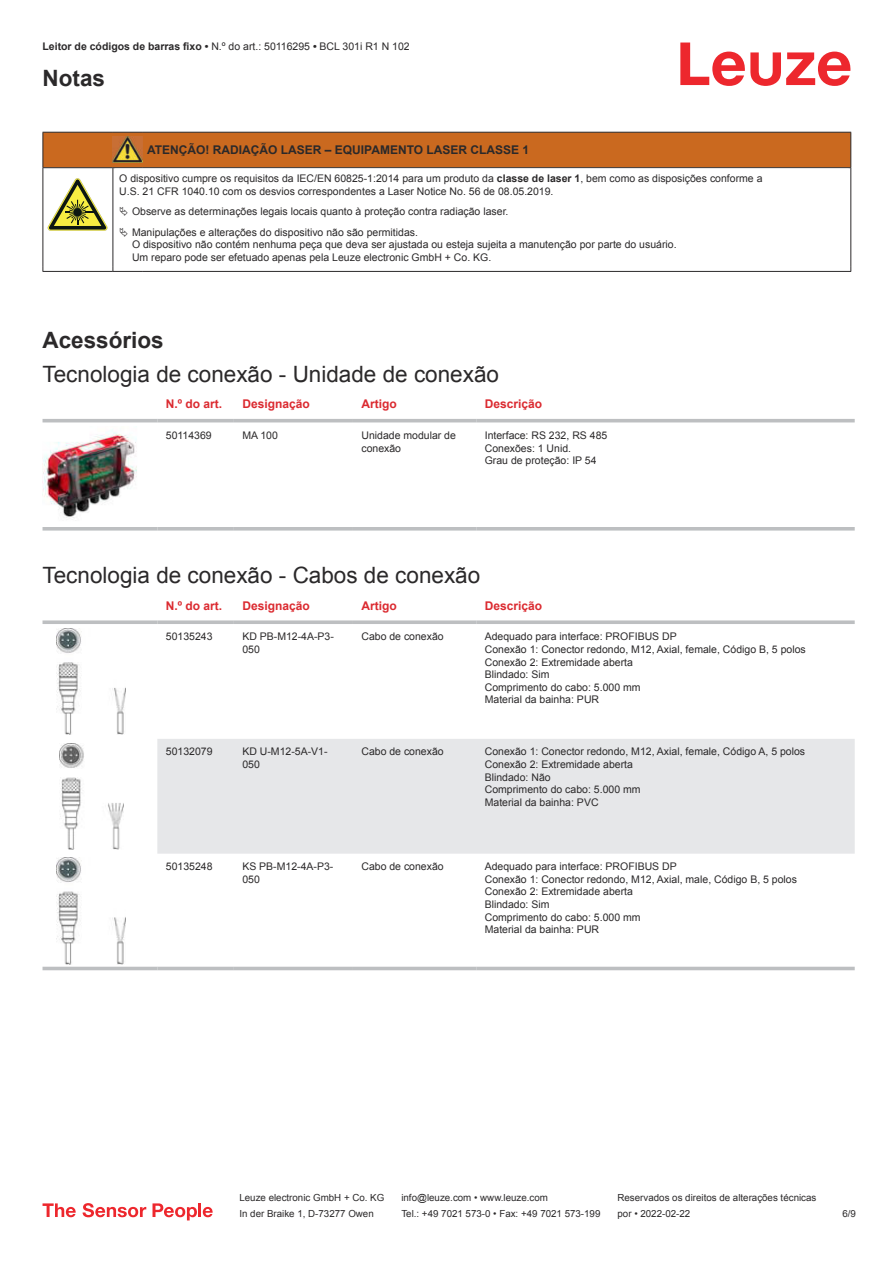
<style>
.page{position:relative;width:893px;height:1263px;background:#fff}
.page>*{position:absolute;margin:0;border:0;box-sizing:border-box;transform-origin:0 0}
.t1{font:22.5px "Arial";color:#2b292a}
.t2{font:700 22.5px "Arial";color:#2b292a}
.t3{font:700 12px "Arial";color:#db2a30}
.t4{font:700 12px "Arial";color:#2b292a}
.t5{font:10.5px/12.6px "Arial";color:#2b292a}
.t6{font:9.75px "Arial";color:#2b292a}
.s1{font-weight:700}
</style>
<div class="page">
<svg style="left:680px;top:43px;width:170px;height:43px"></svg>
<svg style="left:43px;top:422px;width:812px;height:1px"></svg>
<hr style="left:43px;top:419px;width:114px;height:3px;background:#bdbfc1">
<hr style="left:157px;top:419px;width:77px;height:3px;background:#bdbfc1">
<hr style="left:234px;top:419px;width:119px;height:3px;background:#bdbfc1">
<hr style="left:353px;top:419px;width:123px;height:3px;background:#bdbfc1">
<hr style="left:476px;top:419px;width:379px;height:3px;background:#bdbfc1">
<svg style="left:43px;top:527px;width:114px;height:4px"></svg>
<svg style="left:157px;top:527px;width:77px;height:4px"></svg>
<svg style="left:234px;top:527px;width:119px;height:4px"></svg>
<svg style="left:353px;top:527px;width:123px;height:4px"></svg>
<svg style="left:476px;top:527px;width:379px;height:4px;fill:#bdbfc1"></svg>
<img style="left:43px;top:429px;width:94px;height:89px">
<svg style="left:43px;top:634px;width:812px;height:337px"></svg>
<div style="left:157px;top:739px;width:698px;height:115px;background:#e6e7e9"></div>
<svg style="left:43px;top:620px;width:114px;height:4px"></svg>
<svg style="left:157px;top:620px;width:77px;height:4px"></svg>
<svg style="left:234px;top:620px;width:119px;height:4px"></svg>
<svg style="left:353px;top:620px;width:123px;height:4px"></svg>
<svg style="left:476px;top:620px;width:379px;height:4px;fill:#bdbfc1"></svg>
<hr style="left:43px;top:967px;width:114px;height:3px;background:#bdbfc1">
<hr style="left:157px;top:967px;width:77px;height:3px;background:#bdbfc1">
<hr style="left:234px;top:967px;width:119px;height:3px;background:#bdbfc1">
<hr style="left:353px;top:967px;width:123px;height:3px;background:#bdbfc1">
<hr style="left:476px;top:967px;width:379px;height:3px;background:#bdbfc1">
<img style="left:57px;top:628px;width:69px;height:107px">
<img style="left:59px;top:743px;width:65px;height:106px">
<img style="left:57px;top:858px;width:69px;height:106px">
<svg style="left:43px;top:1203px;width:33px;height:14px"></svg>
<svg style="left:83px;top:1203px;width:63px;height:14px"></svg>
<svg style="left:153px;top:1203px;width:44px;height:17px"></svg>
<hr style="left:198px;top:1203px;width:3px;height:14px;background:#ed272d">
<svg style="left:203px;top:1207px;width:10px;height:10px"></svg>
<div style="left:44px;top:133px;width:806px;height:34px;background:#ca691f"></div>
<svg style="left:44px;top:168px;width:806px;height:103px"></svg>
<hr style="left:43px;top:132px;width:70px;height:1px;background:#2b292a">
<hr style="left:43px;top:133px;width:1px;height:34px;background:#2b292a">
<hr style="left:43px;top:167px;width:70px;height:1px;background:#2b292a">
<hr style="left:113px;top:132px;width:30px;height:1px;background:#2b292a">
<hr style="left:113px;top:167px;width:30px;height:1px;background:#2b292a">
<hr style="left:143px;top:132px;width:708px;height:1px;background:#2b292a">
<hr style="left:850px;top:133px;width:1px;height:34px;background:#2b292a">
<hr style="left:143px;top:167px;width:708px;height:1px;background:#2b292a">
<hr style="left:43px;top:168px;width:1px;height:99px;background:#2b292a">
<hr style="left:113px;top:168px;width:1px;height:99px;background:#2b292a">
<hr style="left:850px;top:168px;width:1px;height:99px;background:#2b292a">
<hr style="left:43px;top:271px;width:70px;height:1px;background:#2b292a">
<hr style="left:113px;top:271px;width:30px;height:1px;background:#2b292a">
<hr style="left:143px;top:271px;width:708px;height:1px;background:#2b292a">
<img style="left:113px;top:136px;width:30px;height:27px">
<svg style="left:47px;top:178px;width:60px;height:53px"></svg>
<svg style="left:115px;top:169px;width:734px;height:98px"></svg>
<svg style="left:120px;top:207px;width:8px;height:9px"></svg>
<svg style="left:120px;top:227px;width:8px;height:10px"></svg>
<p class="t5" style="left:43px;top:41px;width:369px"><span class="s1">Leitor de códigos de barras fixo •</span> N.º do art.: 50116295 <span class="s1">•</span> BCL 301i R1 N 102</p>
<h1 class="t2" style="left:43px;top:70px;width:64px">Notas</h1>
<p class="t4" style="left:147px;top:145px;width:384px">ATENÇÃO! RADIAÇÃO LASER – EQUIPAMENTO LASER CLASSE 1</p>
<p class="t5" style="left:119px;top:173px;width:645px">O dispositivo cumpre os requisitos da IEC/EN 60825-1:2014 para um produto da <span class="s1">classe de laser 1</span>, bem como as disposições conforme a<br>U.S. 21 CFR 1040.10 com os desvios correspondentes a Laser Notice No. 56 de 08.05.2019.</p>
<p class="t5" style="left:132px;top:202px;width:378px;line-height:20.2px">Observe as determinações legais locais quanto à proteção contra radiação laser.<br>Manipulações e alterações do dispositivo não são permitidas.</p>
<p class="t5" style="left:132px;top:239px;width:546px">O dispositivo não contém nenhuma peça que deva ser ajustada ou esteja sujeita a manutenção por parte do usuário.<br>Um reparo pode ser efetuado apenas pela Leuze electronic GmbH + Co. KG.</p>
<h1 class="t2" style="left:43px;top:332px;width:123px">Acessórios</h1>
<h1 class="t1" style="left:43px;top:365px;width:458px">Tecnologia de conexão - Unidade de conexão</h1>
<p class="t3" style="left:166px;top:399px;width:58px">N.º do art.</p>
<p class="t3" style="left:242px;top:399px;width:69px">Designação</p>
<p class="t3" style="left:361px;top:399px;width:37px">Artigo</p>
<p class="t3" style="left:485px;top:399px;width:59px">Descrição</p>
<p class="t5" style="left:166px;top:430px;width:47px">50114369</p>
<p class="t5" style="left:242px;top:430px;width:37px">MA 100</p>
<p class="t5" style="left:361px;top:430px;width:96px">Unidade modular de conexão</p>
<p class="t5" style="left:485px;top:430px;width:124px">Interface: RS 232, RS 485<br>Conexões: 1 Unid.<br>Grau de proteção: IP 54</p>
<h1 class="t1" style="left:43px;top:567px;width:439px">Tecnologia de conexão - Cabos de conexão</h1>
<p class="t3" style="left:166px;top:601px;width:58px">N.º do art.</p>
<p class="t3" style="left:242px;top:601px;width:69px">Designação</p>
<p class="t3" style="left:361px;top:601px;width:37px">Artigo</p>
<p class="t3" style="left:485px;top:601px;width:59px">Descrição</p>
<p class="t5" style="left:166px;top:631px;width:48px">50135243</p>
<p class="t5" style="left:242px;top:631px;width:93px">KD PB-M12-4A-P3-<br>050</p>
<p class="t5" style="left:361px;top:631px;width:84px">Cabo de conexão</p>
<p class="t5" style="left:485px;top:631px;width:323px">Adequado para interface: PROFIBUS DP<br>Conexão 1: Conector redondo, M12, Axial, female, Código B, 5 polos Conexão 2: Extremidade aberta<br>Blindado: Sim<br>Comprimento do cabo: 5.000 mm<br>Material da bainha: PUR</p>
<p class="t5" style="left:166px;top:746px;width:48px">50132079</p>
<p class="t5" style="left:242px;top:746px;width:87px">KD U-M12-5A-V1-<br>050</p>
<p class="t5" style="left:361px;top:746px;width:84px">Cabo de conexão</p>
<p class="t5" style="left:485px;top:746px;width:322px">Conexão 1: Conector redondo, M12, Axial, female, Código A, 5 polos<br>Conexão 2: Extremidade aberta<br>Blindado: Não<br>Comprimento do cabo: 5.000 mm<br>Material da bainha: PVC</p>
<p class="t5" style="left:166px;top:861px;width:48px">50135248</p>
<p class="t5" style="left:242px;top:861px;width:93px">KS PB-M12-4A-P3-<br>050</p>
<p class="t5" style="left:361px;top:861px;width:84px">Cabo de conexão</p>
<p class="t5" style="left:485px;top:861px;width:314px">Adequado para interface: PROFIBUS DP<br>Conexão 1: Conector redondo, M12, Axial, male, Código B, 5 polos Conexão 2: Extremidade aberta<br>Blindado: Sim<br>Comprimento do cabo: 5.000 mm<br>Material da bainha: PUR</p>
<p class="t6" style="left:239px;top:1194px;width:146px">Leuze electronic GmbH + Co. KG</p>
<p class="t6" style="left:401px;top:1194px;width:148px">info@leuze.com • www.leuze.com</p>
<p class="t6" style="left:617px;top:1194px;width:200px">Reservados os direitos de alterações técnicas</p>
<p class="t6" style="left:239px;top:1210px;width:136px">In der Braike 1, D-73277 Owen</p>
<p class="t6" style="left:401px;top:1210px;width:201px">Tel.: +49 7021 573-0 • Fax: +49 7021 573-199</p>
<p class="t6" style="left:617px;top:1210px;width:74px">por • 2022-02-22</p>
<p class="t6" style="left:842px;top:1210px;width:15px">6 /9</p>
</div>
